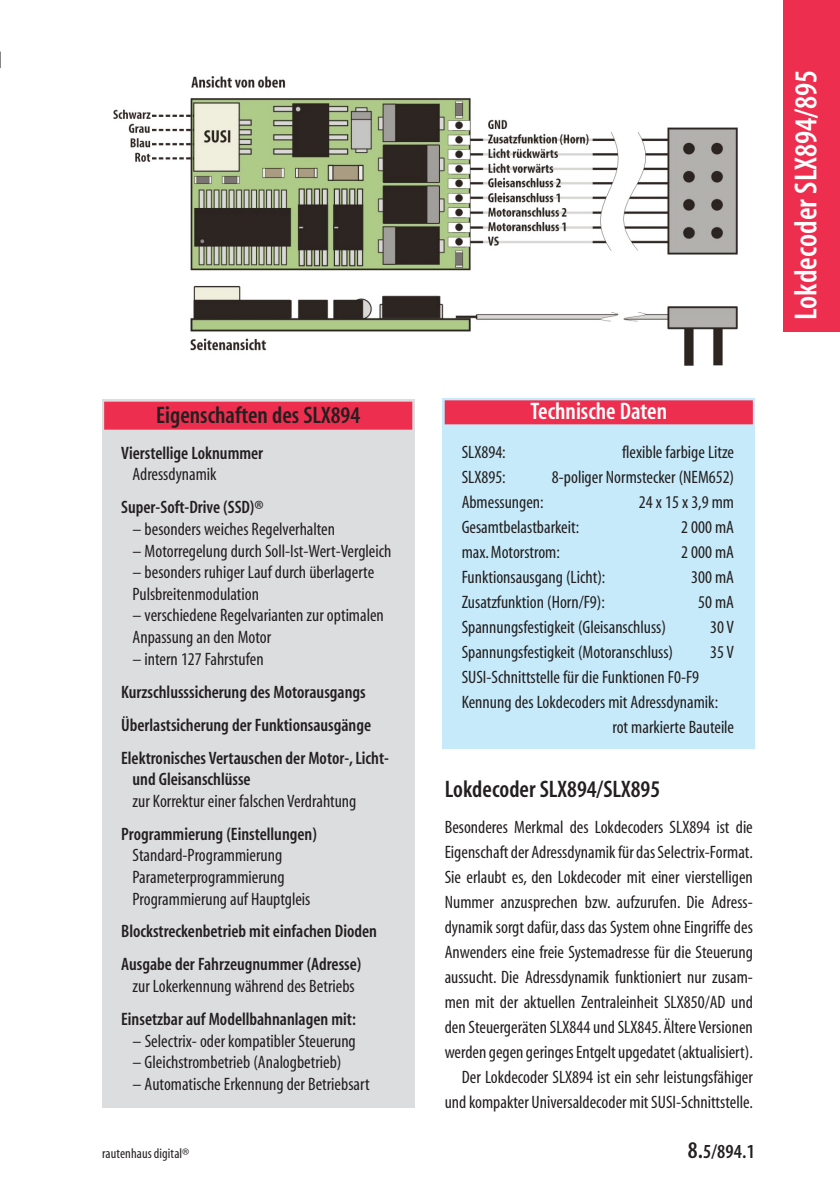
<style>
.page{position:relative;width:840px;height:1191px;background:#fff}
.page>*{position:absolute;margin:0;border:0;box-sizing:border-box;transform-origin:0 0}
.t1{font:600 condensed 32px "Myriad";color:#fff}
.t2{font:600 condensed 24px "Myriad";color:#231f20}
.t3{font:600 condensed 24px "Myriad";color:#fff}
.t4{font:600 condensed 20px "Myriad";color:#231f20}
.t5{font:condensed 18px/25px "Myriad";color:#231f20}
.t6{font:600 condensed 18px/33px "Myriad";color:#231f20}
.t7{font:condensed 18px "Myriad";letter-spacing:.17em;color:#231f20}
.t8{font:condensed 14px "Myriad";letter-spacing:.01em;color:#231f20}
.s1{font-size:24px}
</style>
<div class="page">
<svg style="left:0;top:52px;width:1px;height:16px"></svg>
<img style="left:114px;top:77px;width:623px;height:289px">
<div style="left:442px;top:398px;width:312px;height:350px;background:#c6eafa"></div>
<div style="left:444px;top:400px;width:308px;height:24px;background:#ee2e4e"></div>
<div style="left:782px;top:0;width:57px;height:331px;background:#ee2e4e"></div>
<div style="left:102px;top:400px;width:312px;height:708px;background:#dcdddf"></div>
<div style="left:104px;top:402px;width:308px;height:28px;background:#ee2e4e"></div>
<h2 class="t2" style="left:156px;top:407px;width:205px">Eigenschaften des SLX894</h2>
<p class="t6" style="left:121px;top:438px;width:143px">Vierstellige Loknummer</p>
<p class="t5" style="left:132px;top:463px;width:86px">Adressdynamik</p>
<p class="t6" style="left:121px;top:492px;width:144px">Super-Soft-Drive (SSD)®</p>
<p class="t5" style="left:132px;top:518px;width:204px">– besonders weiches Regelverhalten</p>
<p class="t5" style="left:132px;top:540px;width:260px">– Motorregelung durch Soll-Ist-Wert-Vergleich</p>
<p class="t5" style="left:132px;top:563px;width:243px;line-height:21.6px">– besonders ruhiger Lauf durch überlagerte<br>Pulsbreitenmodulation</p>
<p class="t5" style="left:132px;top:606px;width:253px;line-height:21.6px">– verschiedene Regelvarianten zur optimalen<br>Anpassung an den Motor</p>
<p class="t5" style="left:132px;top:648px;width:133px">– intern 127 Fahrstufen</p>
<p class="t6" style="left:121px;top:677px;width:269px">Kurzschlusssicherung des Motorausgangs<br>Überlastsicherung der Funktionsausgänge<br>Elektronisches Vertauschen der Motor-,Licht-</p>
<p class="t6" style="left:132px;top:764px;width:119px">und Gleisanschlüsse</p>
<p class="t5" style="left:132px;top:790px;width:225px">zur Korrektur einer falschen Verdrahtung</p>
<p class="t6" style="left:121px;top:819px;width:197px">Programmierung (Einstellungen)</p>
<p class="t5" style="left:132px;top:846px;width:179px;line-height:21.6px">Standard-Programmierung<br>Parameterprogrammierung<br>Programmierung auf Hauptgleis</p>
<p class="t6" style="left:121px;top:916px;width:257px">Blockstreckenbetrieb mit einfachen Dioden<br>Ausgabe der Fahrzeugnummer (Adresse)</p>
<p class="t5" style="left:132px;top:975px;width:223px">zur Lokerkennung während des Betriebs</p>
<p class="t6" style="left:121px;top:1004px;width:236px">Einsetzbar auf Modellbahnanlagen mit:</p>
<p class="t5" style="left:132px;top:1029px;width:225px">– Selectrix- oder kompatibler Steuerung</p>
<p class="t5" style="left:132px;top:1051px;width:210px">– Gleichstrombetrieb (Analogbetrieb)</p>
<p class="t5" style="left:132px;top:1073px;width:238px">– Automatische Erkennung der Betriebsart</p>
<h2 class="t3" style="left:530px;top:402px;width:138px">Technische Daten</h2>
<p class="t5" style="left:461px;top:441px;width:46px">SLX894:</p>
<p class="t5" style="left:622px;top:441px;width:113px">flexible farbige Litze</p>
<p class="t5" style="left:461px;top:466px;width:46px">SLX895:</p>
<p class="t5" style="left:551px;top:466px;width:183px">8-poliger Normstecker (NEM652)</p>
<p class="t5" style="left:461px;top:491px;width:83px">Abmessungen:</p>
<p class="t7" style="left:638px;top:496px;width:97px">24x15x3,9mm</p>
<p class="t5" style="left:461px;top:516px;width:119px">Gesamtbelastbarkeit:</p>
<p class="t5" style="left:680px;top:516px;width:54px">2 000 mA</p>
<p class="t5" style="left:461px;top:541px;width:100px">max.Motorstrom:</p>
<p class="t5" style="left:680px;top:541px;width:54px">2 000 mA</p>
<p class="t5" style="left:461px;top:566px;width:145px">Funktionsausgang (Licht):</p>
<p class="t5" style="left:690px;top:566px;width:44px">300 mA</p>
<p class="t5" style="left:461px;top:591px;width:145px">Zusatzfunktion (Horn/F9):</p>
<p class="t5" style="left:697px;top:591px;width:37px">50 mA</p>
<p class="t5" style="left:461px;top:616px;width:206px">Spannungsfestigkeit (Gleisanschluss)</p>
<p class="t5" style="left:709px;top:616px;width:25px">30V</p>
<p class="t5" style="left:461px;top:641px;width:213px">Spannungsfestigkeit (Motoranschluss)</p>
<p class="t5" style="left:709px;top:641px;width:25px">35V</p>
<p class="t5" style="left:461px;top:666px;width:239px">SUSI-Schnittstelle für die Funktionen F0-F9</p>
<p class="t5" style="left:461px;top:691px;width:258px">Kennung des Lokdecoders mit Adressdynamik:</p>
<p class="t5" style="left:612px;top:716px;width:123px">rot markierte Bauteile</p>
<h2 class="t2" style="left:444px;top:781px;width:217px">Lokdecoder SLX894/SLX895</h2>
<p class="t5" style="left:444px;top:816px;width:309px;text-align:right">Besonderes Merkmal des Lokdecoders SLX894 ist die Eigenschaftder AdressdynamikfürdasSelectrix-Format.<br>Sie erlaubt es, den Lokdecoder mit einer vierstelligen Nummer anzusprechen bzw. aufzurufen. Die Adress&shy;dynamik sorgt dafür,dass das System ohne Eingriffe des Anwenders eine freie Systemadresse für die Steuerung aussucht. Die Adressdynamik funktioniert nur zusam&shy;men mit der aktuellen Zentraleinheit SLX850/AD und den Steuergeräten SLX844 und SLX845.Ältere Versionen werden gegen geringesEntgeltupgedatet (aktualisiert).<br>Der Lokdecoder SLX894 ist ein sehr leistungsfähiger undkompakter UniversaldecodermitSUSI-Schnittstelle.</p>
<p class="t8" style="left:102px;top:1148px;width:89px">rautenhausdigital®</p>
<p class="t4" style="left:687px;top:1144px;width:69px"><span class="s1">8.</span>5/894.1</p>
<h1 class="t1" style="left:794px;top:320px;width:252px;rotate:-90deg">Lokdecoder SLX894/895</h1>
</div>
